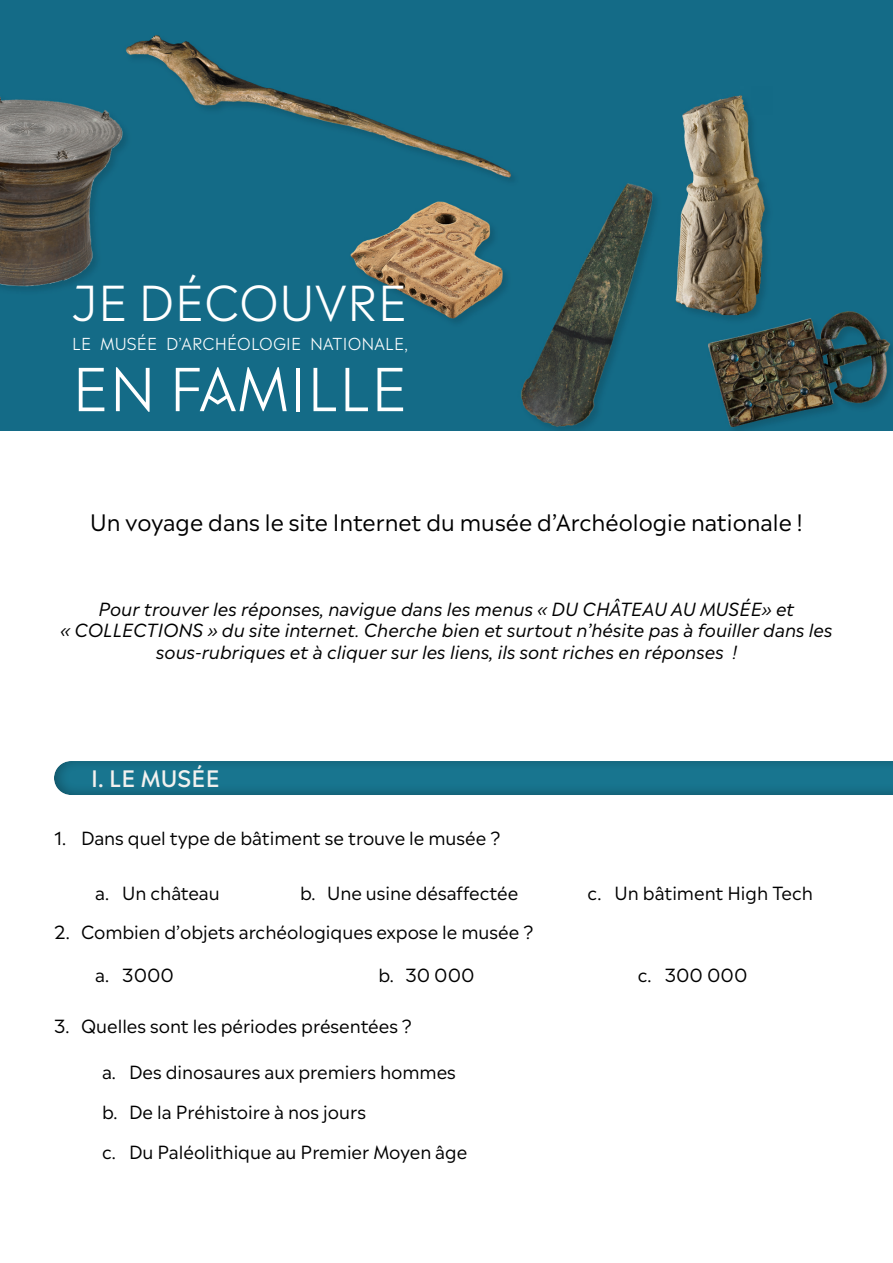
<style>
.page{position:relative;width:893px;height:1263px;background:#fff}
.page>*{position:absolute;margin:0;border:0;box-sizing:border-box;transform-origin:0 0}
.t1{font:300 58.65px "Madera";letter-spacing:.01em;color:#fff}
.t2{font:300 47.7px "Madera";letter-spacing:.01em;color:#fff}
.t3{font:22.5px "Madera";color:#000}
.t4{font:500 22.5px "Madera";letter-spacing:.01em;color:#f4f2f0}
.t5{font:18px "Madera";color:#000}
.t6{font:italic 18px/21.6px "Madera";color:#000;text-align:center}
.t7{font:300 16.35px "Madera";letter-spacing:.01em;color:#fff}
</style>
<div class="page">
<img style="left:0;top:0;width:893px;height:430px">
<div style="left:41px;top:751px;width:852px;height:46px;background:#000;opacity:.3"></div>
<h2 class="t2" style="left:72px;top:262px;width:337px">JE DÉCOUVRE</h2>
<p class="t7" style="left:72px;top:329px;width:337px">LE MUSÉE D’ARCHÉOLOGIE NATIONALE,</p>
<h1 class="t1" style="left:72px;top:339px;width:337px">EN FAMILLE</h1>
<p class="t3" style="left:90px;top:503px;width:714px">Un voyage dans le site Internet du musée d’Archéologie nationale !</p>
<p class="t6" style="left:60px;top:596px;width:774px">Pour trouver les réponses, navigue dans les menus « DU CHÂTEAU AU MUSÉE» et<br>« COLLECTIONS » du site internet. Cherche bien et surtout n’hésite pas à fouiller dans les sous-rubriques et à cliquer sur les liens, ils sont riches en réponses !</p>
<p class="t4" style="left:91px;top:758px;width:130px">I. LE MUSÉE</p>
<p class="t5" style="left:54px;top:822px;width:448px">1. Dans quel type de bâtiment se trouve le musée ?</p>
<p class="t5" style="left:95px;top:877px;width:126px">a. Un château</p>
<p class="t5" style="left:300px;top:877px;width:220px">b. Une usine désaffectée</p>
<p class="t5" style="left:54px;top:916px;width:481px">2. Combien d’objets archéologiques expose le musée ?</p>
<p class="t5" style="left:588px;top:877px;width:227px">c. Un bâtiment High Tech</p>
<p class="t5" style="left:95px;top:960px;width:80px">a. 3000</p>
<p class="t5" style="left:378px;top:959px;width:98px">b. 30 000</p>
<p class="t5" style="left:638px;top:959px;width:111px">c. 300 000</p>
<p class="t5" style="left:54px;top:1011px;width:359px">3. Quelles sont les périodes présentées ?</p>
<p class="t5" style="left:102px;top:1057px;width:355px">a. Des dinosaures aux premiers hommes</p>
<p class="t5" style="left:102px;top:1096px;width:265px">b. De la Préhistoire à nos jours</p>
<p class="t5" style="left:102px;top:1137px;width:367px">c. Du Paléolithique au Premier Moyen âge</p>
</div>
